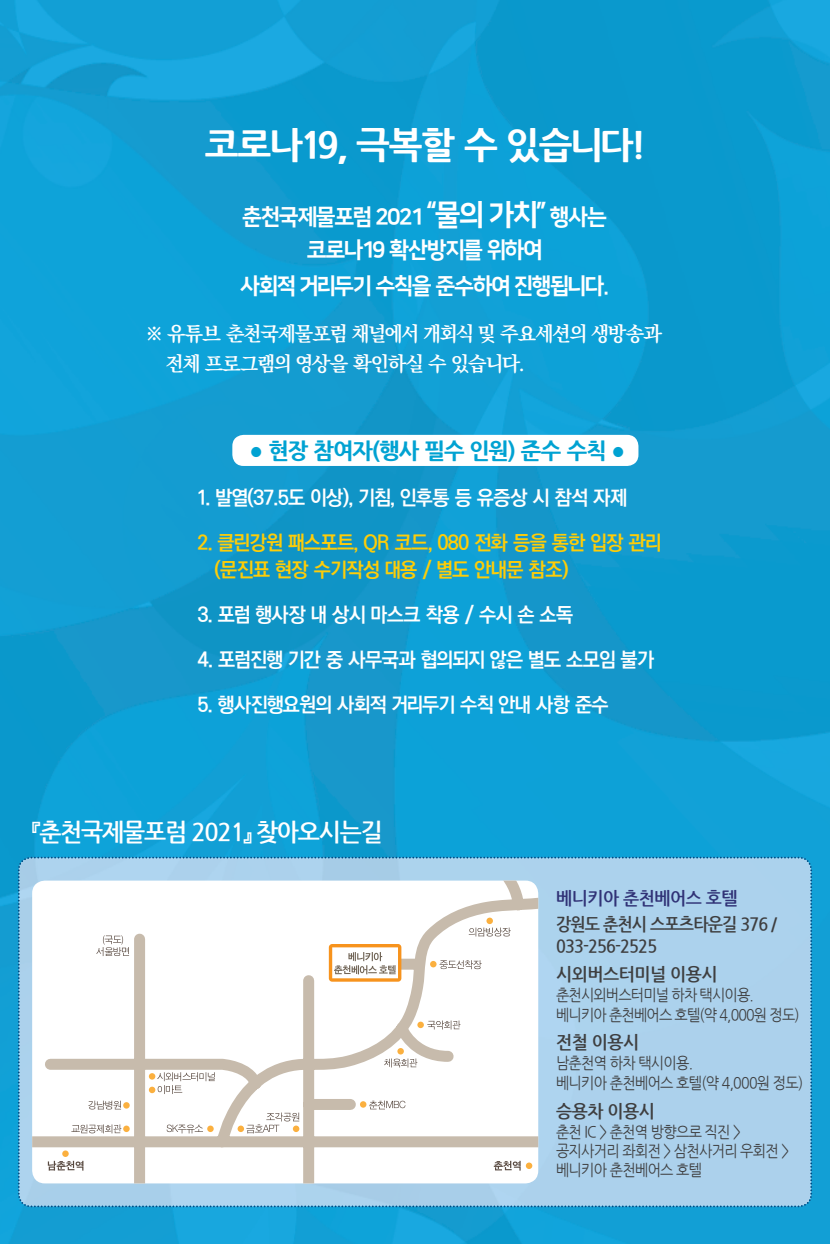
<style>
.page{position:relative;width:830px;height:1244px;background:#fff}
.page>*{position:absolute;margin:0;border:0;box-sizing:border-box;transform-origin:0 0}
.t1{font:800 37.12px "Nanum Gothic";letter-spacing:-.065em;color:#fff}
.t2{font:700 24.75px "Nanum Gothic";letter-spacing:-.05em;color:#fff;scale:.95 1}
.t3{font:22.5px/32.6px "Nanum Square EB";letter-spacing:-.075em;color:#fff;text-align:center}
.t4{font:800 22.5px "Nanum Gothic";letter-spacing:-.055em;color:#00a2d2}
.t5{font:700 20.25px "Ko Pub Dotum";letter-spacing:-.035em;color:#fff}
.t6{font:700 20.25px/27px "Ko Pub Dotum";letter-spacing:-.045em;color:#fecd08}
.t7{font:700 20.25px/30.4px "Ko Pub Batang";letter-spacing:-.06em;color:#fff}
.t8{font:700 20.25px "Ko Pub Dotum";letter-spacing:-.055em;color:#fff}
.t9{font:700 18px/21.6px "Nanum Gothic";letter-spacing:-.05em;color:#3e3e3f;scale:.9 1}
.t10{font:700 18px "Nanum Gothic";letter-spacing:-.025em;color:#303276;scale:.95 1}
.t11{font:700 18px "Nanum Gothic";letter-spacing:-.05em;color:#3e3e3f;scale:.95 1}
.t12{font:700 18px "Nanum Gothic";letter-spacing:-.025em;color:#3e3e3f;scale:.95 1}
.t13{font:15.75px/20px "Nanum Gothic";letter-spacing:-.05em;color:#3e3e3f;scale:.9 1}
.s1{font-size:29.25px}
.s2{font-size:13.5px}
</style>
<div class="page">
<img style="left:0;top:0;width:829px;height:1244px">
<div style="left:18px;top:857px;width:793px;height:350px;background:#acd1ec"></div>
<svg style="left:32px;top:880px;width:506px;height:303px"></svg>
<svg style="left:328px;top:944px;width:73px;height:37px"></svg>
<svg style="left:96px;top:935px;width:33px;height:21px"></svg>
<svg style="left:71px;top:1124px;width:50px;height:9px"></svg>
<svg style="left:166px;top:1124px;width:37px;height:9px"></svg>
<svg style="left:246px;top:1112px;width:53px;height:21px"></svg>
<svg style="left:427px;top:1020px;width:33px;height:9px"></svg>
<svg style="left:468px;top:927px;width:42px;height:9px"></svg>
<svg style="left:88px;top:1100px;width:33px;height:9px"></svg>
<div style="left:525px;top:1162px;width:7px;height:7px;background:#fbb03f;border-radius:50%"></div>
<svg style="left:360px;top:1100px;width:45px;height:9px"></svg>
<div style="left:293px;top:1125px;width:6px;height:7px;background:#fbb03f;border-radius:50%"></div>
<div style="left:237px;top:1125px;width:7px;height:7px;background:#fbb03f;border-radius:50%"></div>
<div style="left:207px;top:1125px;width:6px;height:7px;background:#fbb03f;border-radius:50%"></div>
<svg style="left:149px;top:1072px;width:66px;height:22px"></svg>
<div style="left:149px;top:1086px;width:6px;height:7px;background:#fbb03f;border-radius:50%"></div>
<div style="left:123px;top:1102px;width:7px;height:6px;background:#fbb03f;border-radius:50%"></div>
<div style="left:123px;top:1125px;width:7px;height:7px;background:#fbb03f;border-radius:50%"></div>
<div style="left:62px;top:1150px;width:7px;height:7px;background:#fbb03f;border-radius:50%"></div>
<svg style="left:384px;top:1048px;width:33px;height:19px"></svg>
<div style="left:417px;top:1021px;width:6px;height:7px;background:#fbb03f;border-radius:50%"></div>
<svg style="left:430px;top:960px;width:51px;height:9px"></svg>
<div style="left:486px;top:917px;width:6px;height:7px;background:#fbb03f;border-radius:50%"></div>
<svg style="left:48px;top:1161px;width:35px;height:9px"></svg>
<svg style="left:493px;top:1161px;width:27px;height:9px"></svg>
<div style="left:232px;top:435px;width:406px;height:31px;background:#fff;border-radius:11px"></div>
<h1 class="t1" style="left:205px;top:125px;width:442px">코로나19, 극복할 수 있습니다!</h1>
<h3 class="t3" style="left:242px;top:201px;width:366px">춘천국제물포럼 2021 <span class="s1">“물의 가치”</span> 행사는 코로나19 확산방지를 위하여</h3>
<h3 class="t3" style="left:240px;top:269px;width:371px">사회적 거리두기 수칙을 준수하여 진행됩니다.</h3>
<p class="t7" style="left:165px;top:319px;width:497px;text-indent:-20px">※ 유튜브 춘천국제물포럼 채널에서 개회식 및 주요세션의 생방송과 전체 프로그램의 영상을 확인하실 수 있습니다.</p>
<h3 class="t4" style="left:250px;top:439px;width:375px"><span class="s2">●</span> 현장 참여자(행사 필수 인원) 준수 수칙 <span class="s2">●</span></h3>
<p class="t5" style="left:197px;top:487px;width:432px">1. 발열(37.5도 이상), 기침, 인후통 등 유증상 시 참석 자제</p>
<p class="t6" style="left:214px;top:529px;width:449px;text-indent:-17px">2. 클린강원 패스포트, QR 코드, 080 전화 등을 통한 입장 관리 (문진표 현장 수기작성 대용 / 별도 안내문 참조)</p>
<p class="t5" style="left:198px;top:604px;width:377px">3. 포럼 행사장 내 상시 마스크 착용 / 수시 손 소독</p>
<p class="t8" style="left:198px;top:649px;width:457px">4. 포럼진행 기간 중 사무국과 협의되지 않은 별도 소모임 불가</p>
<p class="t5" style="left:197px;top:694px;width:412px">5. 행사진행요원의 사회적 거리두기 수칙 안내 사항 준수</p>
<h2 class="t2" style="left:32px;top:819px;width:370px">『춘천국제물포럼 2021』 찾아오시는길</h2>
<p class="t10" style="left:555px;top:889px;width:192px">베니키아 춘천베어스 호텔</p>
<p class="t9" style="left:555px;top:914px;width:247px">강원도 춘천시 스포츠타운길 376 /<br>033-256-2525</p>
<p class="t12" style="left:555px;top:965px;width:171px">시외버스터미널 이용시</p>
<p class="t13" style="left:555px;top:985px;width:272px">춘천시외버스터미널 하차 택시이용. 베니키아 춘천베어스 호텔(약 4,000원 정도)</p>
<p class="t11" style="left:555px;top:1034px;width:89px">전철 이용시</p>
<p class="t13" style="left:555px;top:1053px;width:276px">남춘천역 하차 택시이용.<br>베니키아 춘천베어스 호텔(약 4,000원 정도)</p>
<p class="t11" style="left:555px;top:1102px;width:105px">승용차 이용시</p>
<p class="t13" style="left:555px;top:1122px;width:260px;line-height:18.9px">춘천 IC &gt; 춘천역 방향으로 직진 &gt; 공지사거리 좌회전 &gt; 삼천사거리 우회전 &gt; 베니키아 춘천베어스 호텔</p>
</div>
